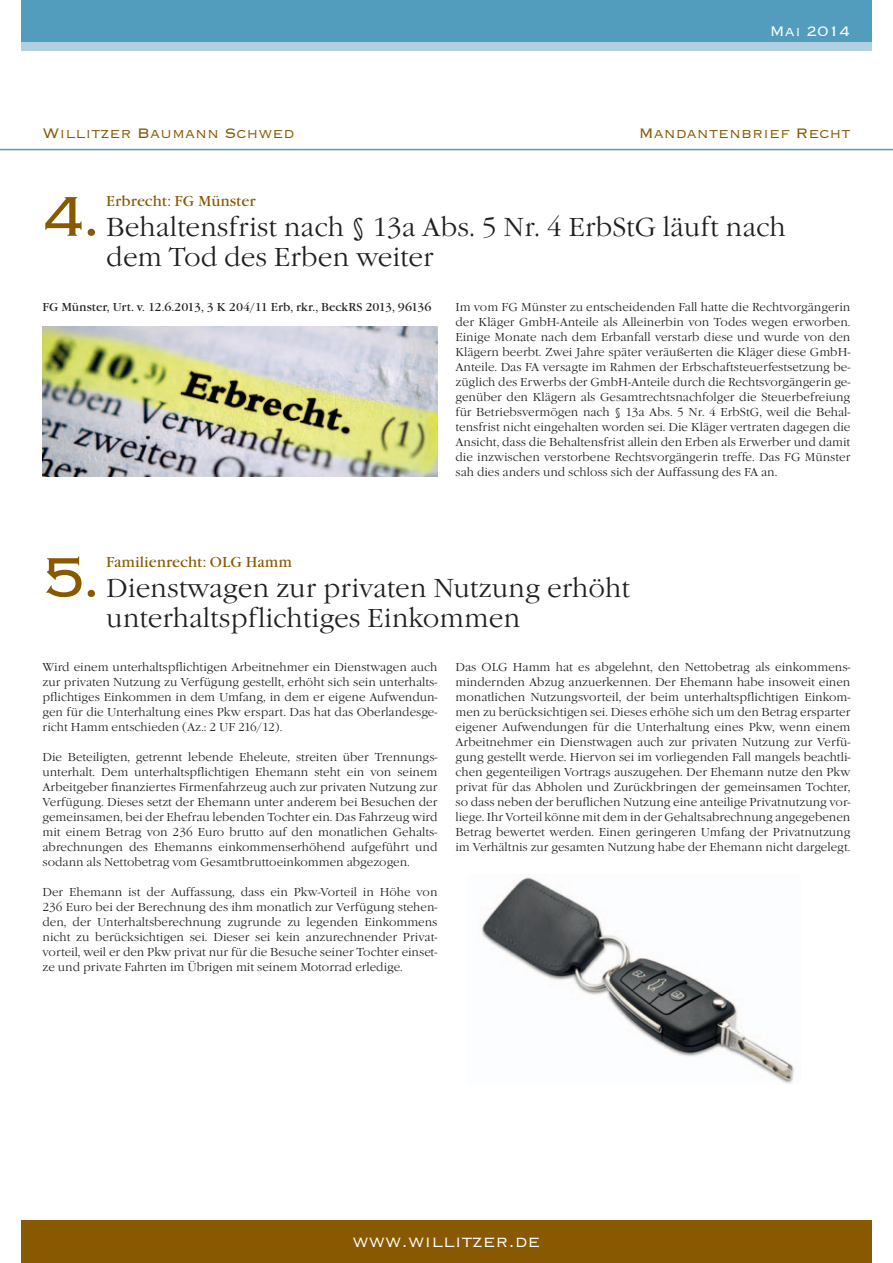
<style>
.page{position:relative;width:893px;height:1263px;background:#fff}
.page>*{position:absolute;margin:0;border:0;box-sizing:border-box;transform-origin:0 0}
.t1{font:300 73.5px "Copperplate";color:#885900}
.t2{font:300 27px/30px "Garamond Itc T";color:#231f20}
.t3{font:300 21px "Copperplate";color:#fff}
.t4{font:300 18px "Copperplate";color:#885900}
.t5{font:300 18px "Copperplate";color:#fff}
.t6{font:15px "Garamond Itc T";color:#885900}
.Grundlinienraster{font:300 12px/15px "Garamond Itc T";color:#231f20;text-align:justify}
.Grundlinienraster-2{font:12px "Garamond Itc T";color:#231f20}
</style>
<div class="page">
<div style="left:21px;top:1220px;width:851px;height:43px;background:#885900"></div>
<div style="left:21px;top:0;width:851px;height:43px;background:#529cbe"></div>
<div style="left:21px;top:43px;width:851px;height:8px;background:#b2d0e2"></div>
<hr style="left:0;top:149px;width:893px;height:1px;background:#529cbe">
<img style="left:43px;top:326px;width:394px;height:150px">
<img style="left:481px;top:877px;width:313px;height:207px">
<p class="t5" style="left:770px;top:19px;width:82px">Mai 2014</p>
<p class="t4" style="left:43px;top:121px;width:254px">Willitzer Baumann Schwed</p>
<p class="t4" style="left:639px;top:121px;width:213px">Mandantenbrief Recht</p>
<p class="t1" style="left:43px;top:168px;width:62px">4.</p>
<p class="t6" style="left:106px;top:192px;width:151px">Erbrecht: FG Münster</p>
<p class="t2" style="left:106px;top:212px;width:681px">Behaltensfrist nach § 13a Abs. 5 Nr. 4 ErbStG läuft nach dem Tod des Erben weiter</p>
<p class="Grundlinienraster-2" style="left:42px;top:300px;width:391px">FG Münster, Urt. v. 12.6.2013, 3 K 204/11 Erb, rkr., BeckRS 2013, 96136</p>
<p class="Grundlinienraster" style="left:455px;top:300px;width:396px">Im vom FG Münster zu entscheidenden Fall hatte die Rechtvorgängerin der Kläger GmbH-Anteile als Alleinerbin von Todes wegen erworben.<br>Einige Monate nach dem Erbanfall verstarb diese und wurde von den Klägern beerbt. Zwei Jahre später veräußerten die Kläger diese GmbH-Anteile. Das FA versagte im Rahmen der Erbschaftsteuerfestsetzung be&shy;züglich des Erwerbs der GmbH-Anteile durch die Rechtsvorgängerin ge&shy;genüber den Klägern als Gesamtrechtsnachfolger die Steuerbefreiung für Betriebsvermögen nach § 13a Abs. 5 Nr. 4 ErbStG, weil die Behal&shy;tensfrist nicht eingehalten worden sei. Die Kläger vertraten dagegen die Ansicht, dass die Behaltensfrist allein den Erben als Erwerber und damit die inzwischen verstorbene Rechtsvorgängerin treffe. Das FG Münster sah dies anders und schloss sich der Auffassung des FA an.</p>
<p class="t6" style="left:106px;top:553px;width:187px">Familienrecht: OLG Hamm</p>
<p class="t1" style="left:42px;top:529px;width:62px">5.</p>
<p class="t2" style="left:106px;top:573px;width:525px">Dienstwagen zur privaten Nutzung erhöht unterhaltspflichtiges Einkommen</p>
<p class="Grundlinienraster" style="left:43px;top:660px;width:396px">Wird einem unterhaltspflichtigen Arbeitnehmer ein Dienstwagen auch zur privaten Nutzung zu Verfügung gestellt, erhöht sich sein unterhalts&shy;pflichtiges Einkommen in dem Umfang, in dem er eigene Aufwendun&shy;gen für die Unterhaltung eines Pkw erspart. Das hat das Oberlandesge&shy;richt Hamm entschieden (Az.: 2 UF 216/12).</p>
<p class="Grundlinienraster" style="left:43px;top:750px;width:396px">Die Beteiligten, getrennt lebende Eheleute, streiten über Trennungs&shy;unterhalt. Dem unterhaltspflichtigen Ehemann steht ein von seinem Arbeitgeber finanziertes Firmenfahrzeug auch zur privaten Nutzung zur Verfügung. Dieses setzt der Ehemann unter anderem bei Besuchen der gemeinsamen, bei der Ehefrau lebenden Tochter ein. Das Fahrzeug wird mit einem Betrag von 236 Euro brutto auf den monatlichen Gehalts&shy;abrechnungen des Ehemanns einkommenserhöhend aufgeführt und sodann als Nettobetrag vom Gesamtbruttoeinkommen abgezogen.</p>
<p class="Grundlinienraster" style="left:43px;top:885px;width:396px">Der Ehemann ist der Auffassung, dass ein Pkw-Vorteil in Höhe von 236 Euro bei der Berechnung des ihm monatlich zur Verfügung stehen&shy;den, der Unterhaltsberechnung zugrunde zu legenden Einkommens nicht zu berücksichtigen sei. Dieser sei kein anzurechnender Privat&shy;vorteil, weil er den Pkw privat nur für die Besuche seiner Tochter einset&shy;ze und private Fahrten im Übrigen mit seinem Motorrad erledige.</p>
<p class="Grundlinienraster" style="left:455px;top:660px;width:396px">Das OLG Hamm hat es abgelehnt, den Nettobetrag als einkommens&shy;mindernden Abzug anzuerkennen. Der Ehemann habe insoweit einen monatlichen Nutzungsvorteil, der beim unterhaltspflichtigen Einkom&shy;men zu berücksichtigen sei. Dieses erhöhe sich um den Betrag ersparter eigener Aufwendungen für die Unterhaltung eines Pkw, wenn einem Arbeitnehmer ein Dienstwagen auch zur privaten Nutzung zur Verfü&shy;gung gestellt werde. Hiervon sei im vorliegenden Fall mangels beachtli&shy;chen gegenteiligen Vortrags auszugehen. Der Ehemann nutze den Pkw privat für das Abholen und Zurückbringen der gemeinsamen Tochter, so dass neben der beruflichen Nutzung eine anteilige Privatnutzung vor&shy;liege. Ihr Vorteil könne mit dem in der Gehaltsabrechnung angegebenen Betrag bewertet werden. Einen geringeren Umfang der Privatnutzung im Verhältnis zur gesamten Nutzung habe der Ehemann nicht dargelegt.</p>
<p class="t3" style="left:353px;top:1227px;width:189px">www.willitzer.de</p>
</div>
